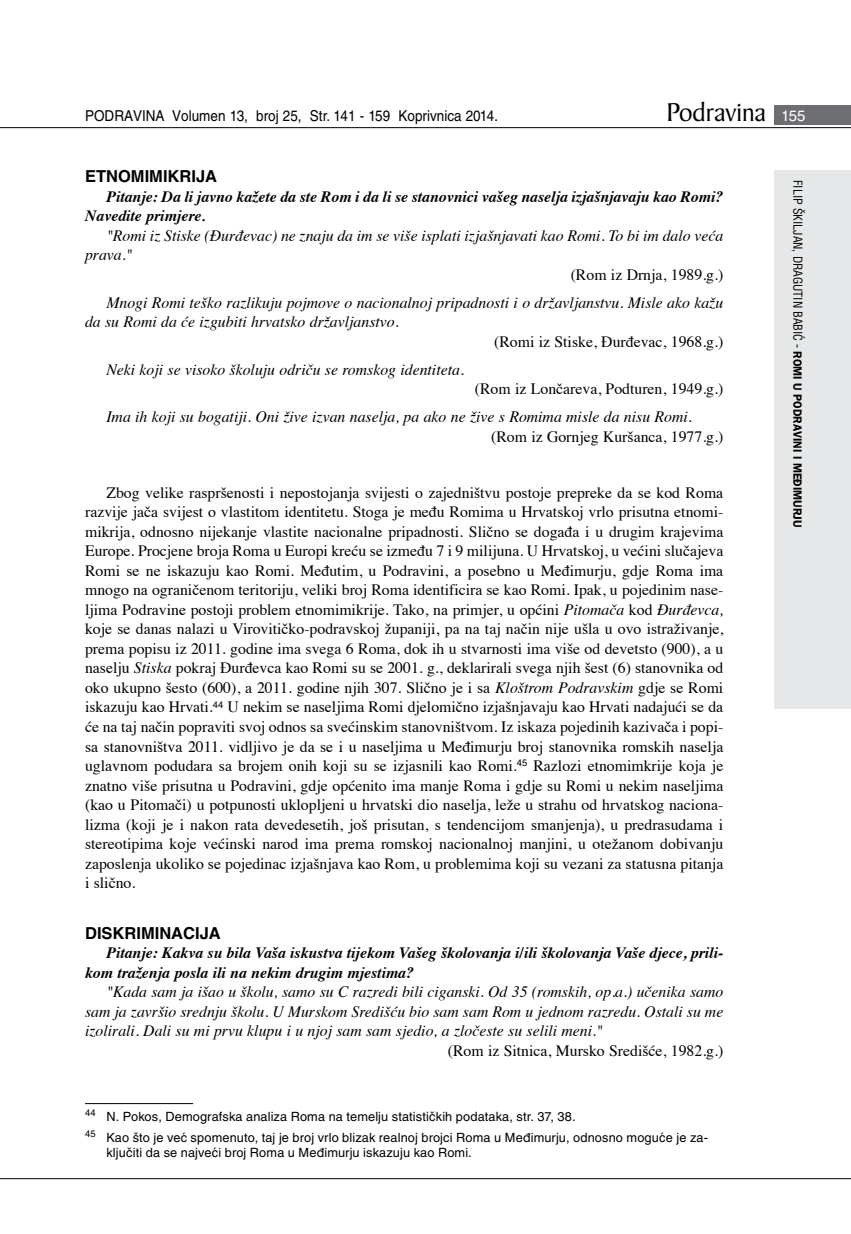
<style>
.page{position:relative;width:851px;height:1234px;background:#fff}
.page>*{position:absolute;margin:0;border:0;box-sizing:border-box;transform-origin:0 0}
.t1{font:27.6px "Baker Signet BT";color:#000}
.t2{font:700 16.5px "Helvetica LT Skin 29";color:#000}
.t3{font:15.75px/19.5px "Times";color:#000;text-align:justify}
.t4{font:italic 15.75px/19.5px "Times";color:#000}
.t5{font:italic 700 15.75px/19.5px "Times";color:#000}
.t6{font:15px "Helvetica LT Skin 29";color:#000;scale:.9 1}
.t7{font:12.75px/21.3px "Helvetica LT Skin 29";letter-spacing:.01em;color:#000}
.t8{font:condensed 12px "Helvetica LT Skin 29";letter-spacing:-.005em;color:#000}
.s1{font-family:"Helvetica LT Skin 29";font-size:15px;color:#fff}
.s2{font-style:italic}
.s3{font-family:"ITC Franklin Gothic Skin 29";font-weight:600;font-stretch:normal}
</style>
<div class="page">
<div style="left:774px;top:170px;width:76px;height:538px;background:#e6e7e8"></div>
<div style="left:774px;top:105px;width:76px;height:19px;background:#6d6e71"></div>
<hr style="left:0;top:127px;width:850px;height:1px;background:#000">
<hr style="left:0;top:1177px;width:850px;height:1px;background:#000">
<hr style="left:85px;top:1103px;width:108px;height:1px;background:#000">
<p class="t6" style="left:85px;top:107px;width:460px">PODRAVINA Volumen 13, broj 25, Str. 141 - 159 Koprivnica 2014.</p>
<h1 class="t1" style="left:666px;top:95px;width:141px">Podravina <span class="s1">155</span></h1>
<p class="t2" style="left:85px;top:166px;width:32px">ETNOMIMIKRI</p>
<p class="t2" style="left:196px;top:166px;width:20px">JA</p>
<p class="t5" style="left:85px;top:185px;width:639px;text-indent:21px">Pitanje: Da li javno kažete da ste Rom i da li se stanovnici vašeg naselja izjašnjavaju kao Romi?<br>Navedite primjere.</p>
<p class="t4" style="left:85px;top:224px;width:639px;text-indent:21px">"Romi iz Stiske (Đurđevac) ne znaju da im se više isplati izjašnjavati kao Romi. To bi im dalo veća prava."</p>
<p class="t3" style="left:570px;top:263px;width:154px">(Rom iz Drnja, 1989.g.)</p>
<p class="t4" style="left:85px;top:291px;width:639px;text-indent:21px">Mnogi Romi teško razlikuju pojmove o nacionalnoj pripadnosti i o državljanstvu. Misle ako kažu da su Romi da će izgubiti hrvatsko državljanstvo.</p>
<p class="t3" style="left:494px;top:330px;width:231px">(Romi iz Stiske, Đurđevac, 1968.g.)</p>
<p class="t4" style="left:106px;top:358px;width:359px">Neki koji se visoko školuju odriču se romskog identiteta.</p>
<p class="t3" style="left:475px;top:378px;width:250px">(Rom iz Lončareva, Podturen, 1949.g.)</p>
<p class="t4" style="left:106px;top:406px;width:586px">Ima ih koji su bogatiji. Oni žive izvan naselja, pa ako ne žive s Romima misle da nisu Romi.</p>
<p class="t3" style="left:491px;top:425px;width:234px">(Rom iz Gornjeg Kuršanca, 1977.g.)</p>
<p class="t3" style="left:85px;top:481px;width:639px;text-indent:21px">Zbog velike raspršenosti i nepostojanja svijesti o zajedništvu postoje prepreke da se kod Roma razvije jača svijest o vlastitom identitetu. Stoga je među Romima u Hrvatskoj vrlo prisutna etnomi&shy;mikrija, odnosno nijekanje vlastite nacionalne pripadnosti. Slično se događa i u drugim krajevima Europe. Procjene broja Roma u Europi kreću se između 7 i 9 milijuna. U Hrvatskoj, u većini slučajeva Romi se ne iskazuju kao Romi. Međutim, u Podravini, a posebno u Međimurju, gdje Roma ima mnogo na ograničenom teritoriju, veliki broj Roma identificira se kao Romi. Ipak, u pojedinim nase&shy;ljima Podravine postoji problem etnomimikrije. Tako, na primjer, u općini <span class="s2">Pitomača</span> kod <span class="s2">Đurđevca, </span>koje se danas nalazi u Virovitičko-podravskoj županiji, pa na taj način nije ušla u ovo istraživanje, prema popisu iz 2011. godine ima svega 6 Roma, dok ih u stvarnosti ima više od devetsto (900), a u naselju <span class="s2">Stiska</span> pokraj Đurđevca kao Romi su se 2001. g., deklarirali svega njih šest (6) stanovnika od oko ukupno šesto (600), a 2011. godine njih 307. Slično je i sa <span class="s2">Kloštrom Podravskim</span> gdje se Romi iskazuju kao Hrvati.<sup>44</sup> U nekim se naseljima Romi djelomično izjašnjavaju kao Hrvati nadajući se da će na taj način popraviti svoj odnos sa svećinskim stanovništvom. Iz iskaza pojedinih kazivača i popi&shy;sa stanovništva 2011. vidljivo je da se i u naseljima u Međimurju broj stanovnika romskih naselja uglavnom podudara sa brojem onih koji su se izjasnili kao Romi.<sup>45</sup> Razlozi etnomimkrije koja je znatno više prisutna u Podravini, gdje općenito ima manje Roma i gdje su Romi u nekim naseljima (kao u Pitomači) u potpunosti uklopljeni u hrvatski dio naselja, leže u strahu od hrvatskog naciona&shy;lizma (koji je i nakon rata devedesetih, još prisutan, s tendencijom smanjenja), u predrasudama i stereotipima koje većinski narod ima prema romskoj nacionalnoj manjini, u otežanom dobivanju zaposlenja ukoliko se pojedinac izjašnjava kao Rom, u problemima koji su vezani za statusna pitanja i slično.</p>
<p class="t2" style="left:85px;top:922px;width:11px">DISKRIMINACI</p>
<p class="t2" style="left:200px;top:922px;width:20px">JA</p>
<p class="t5" style="left:85px;top:941px;width:639px;text-indent:21px">Pitanje: Kakva su bila Vaša iskustva tijekom Vašeg školovanja i/ili školovanja Vaše djece, prili&shy;kom traženja posla ili na nekim drugim mjestima?</p>
<p class="t4" style="left:85px;top:981px;width:639px;text-align:justify;text-indent:21px">"Kada sam ja išao u školu, samo su C razredi bili ciganski. Od 35 (romskih, op.a.) učenika samo sam ja završio srednju školu. U Murskom Središću bio sam sam Rom u jednom razredu. Ostali su me izolirali. Dali su mi prvu klupu i u njoj sam sam sjedio, a zločeste su selili meni."</p>
<p class="t3" style="left:447px;top:1039px;width:277px">(Rom iz Sitnica, Mursko Središće, 1982.g.)</p>
<p class="t7" style="left:85px;top:1105px;width:624px"><sup>44</sup> N. Pokos, Demografska analiza Roma na temelju statističkih podataka, str. 37, 38.<br><sup>45</sup> Kao što je već spomenuto, taj je broj vrlo blizak realnoj brojci Roma u Međimurju, odnosno moguće je za-</p>
<p class="t7" style="left:106px;top:1141px;width:367px">ključiti da se najveći broj Roma u Međimurju iskazuju kao Romi.</p>
<p class="t8" style="left:805px;top:180px;width:347px;rotate:90deg">fILIP ŠKILJAN, DRAGUTIN BABIĆ - <span class="s3">Romi u Podravini i Međimurju</span></p>
</div>
